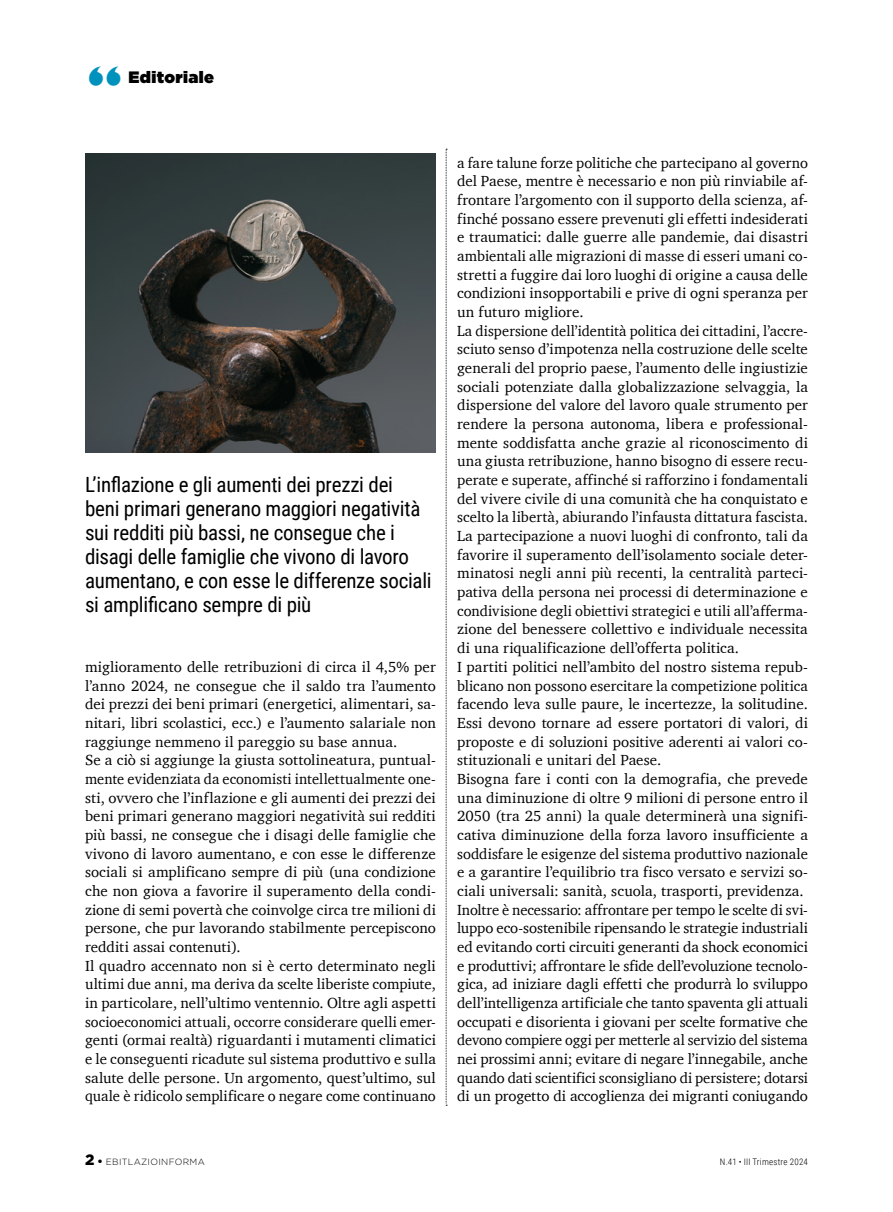
<style>
.page{position:relative;width:893px;height:1212px;background:#fff}
.page>*{position:absolute;margin:0;border:0;box-sizing:border-box;transform-origin:0 0}
.rubrica{font:800 42px "Gill Sans";color:#0092bd}
.frase{font:21px/24px "Roboto Condensed";letter-spacing:-.015em;color:#000}
.rubrica-2{font:900 16.5px "Gotham";letter-spacing:.02em;color:#000}
.testo{font:15px/18.6px "Charter";letter-spacing:.005em;color:#000;text-align:justify}
.t1{font:300 9px "Roboto Condensed";letter-spacing:.025em;color:#000}
.t2{font:300 9px "Gotham";letter-spacing:.035em;color:#000}
.s1{font-weight:900;font-size:15px}
.s2{font-weight:900;font-size:10.5px}
</style>
<div class="page">
<svg style="left:446px;top:149px;width:1px;height:957px"></svg>
<img style="left:85px;top:153px;width:351px;height:300px">
<p class="rubrica" style="left:88px;top:50px;width:36px">“</p>
<p class="rubrica-2" style="left:129px;top:65px;width:87px">Editoriale</p>
<p class="frase" style="left:85px;top:472px;width:348px">L’inflazione e gli aumenti dei prezzi dei beni primari generano maggiori negatività sui redditi più bassi, ne consegue che i disagi delle famiglie che vivono di lavoro aumentano, e con esse le differenze sociali si amplificano sempre di più</p>
<p class="testo" style="left:85px;top:657px;width:352px">miglioramento delle retribuzioni di circa il 4,5% per l’anno 2024, ne consegue che il saldo tra l’aumento dei prezzi dei beni primari (energetici, alimentari, sa&shy;nitari, libri scolastici, ecc.) e l’aumento salariale non raggiunge nemmeno il pareggio su base annua.</p>
<p class="testo" style="left:85px;top:750px;width:352px">Se a ciò si aggiunge la giusta sottolineatura, puntual&shy;mente evidenziata da economisti intellettualmente one&shy;sti, ovvero che l’inflazione e gli aumenti dei prezzi dei beni primari generano maggiori negatività sui redditi più bassi, ne consegue che i disagi delle famiglie che vivono di lavoro aumentano, e con esse le differenze sociali si amplificano sempre di più (una condizione che non giova a favorire il superamento della condi&shy;zione di semi povertà che coinvolge circa tre milioni di persone, che pur lavorando stabilmente percepiscono redditi assai contenuti).</p>
<p class="testo" style="left:85px;top:956px;width:352px">Il quadro accennato non si è certo determinato negli ultimi due anni, ma deriva da scelte liberiste compiute, in particolare, nell’ultimo ventennio. Oltre agli aspetti socioeconomici attuali, occorre considerare quelli emer&shy;genti (ormai realtà) riguardanti i mutamenti climatici e le conseguenti ricadute sul sistema produttivo e sulla salute delle persone. Un argomento, quest’ultimo, sul quale è ridicolo semplificare o negare come continuano</p>
<p class="testo" style="left:457px;top:153px;width:352px">a fare talune forze politiche che partecipano al governo del Paese, mentre è necessario e non più rinviabile af&shy;frontare l’argomento con il supporto della scienza, af&shy;finché possano essere prevenuti gli effetti indesiderati e traumatici: dalle guerre alle pandemie, dai disastri ambientali alle migrazioni di masse di esseri umani co&shy;stretti a fuggire dai loro luoghi di origine a causa delle condizioni insopportabili e prive di ogni speranza per un futuro migliore.</p>
<p class="testo" style="left:457px;top:321px;width:352px">La dispersione dell’identità politica dei cittadini, l’accre&shy;sciuto senso d’impotenza nella costruzione delle scelte generali del proprio paese, l’aumento delle ingiustizie sociali potenziate dalla globalizzazione selvaggia, la dispersione del valore del lavoro quale strumento per rendere la persona autonoma, libera e professional&shy;mente soddisfatta anche grazie al riconoscimento di una giusta retribuzione, hanno bisogno di essere recu&shy;perate e superate, affinché si rafforzino i fondamentali del vivere civile di una comunità che ha conquistato e scelto la libertà, abiurando l’infausta dittatura fascista.</p>
<p class="testo" style="left:457px;top:526px;width:352px">La partecipazione a nuovi luoghi di confronto, tali da favorire il superamento dell’isolamento sociale deter&shy;minatosi negli anni più recenti, la centralità parteci&shy;pativa della persona nei processi di determinazione e condivisione degli obiettivi strategici e utili all’afferma&shy;zione del benessere collettivo e individuale necessita di una riqualificazione dell’offerta politica.</p>
<p class="testo" style="left:457px;top:657px;width:352px">I partiti politici nell’ambito del nostro sistema repub&shy;blicano non possono esercitare la competizione politica facendo leva sulle paure, le incertezze, la solitudine.<br>Essi devono tornare ad essere portatori di valori, di proposte e di soluzioni positive aderenti ai valori co&shy;stituzionali e unitari del Paese.</p>
<p class="testo" style="left:457px;top:769px;width:352px">Bisogna fare i conti con la demografia, che prevede una diminuzione di oltre 9 milioni di persone entro il 2050 (tra 25 anni) la quale determinerà una signifi&shy;cativa diminuzione della forza lavoro insufficiente a soddisfare le esigenze del sistema produttivo nazionale e a garantire l’equilibrio tra fisco versato e servizi so&shy;ciali universali: sanità, scuola, trasporti, previdenza.</p>
<p class="testo" style="left:457px;top:900px;width:352px">Inoltre è necessario: affrontare per tempo le scelte di svi&shy;luppo eco-sostenibile ripensando le strategie industriali ed evitando corti circuiti generanti da shock economici e produttivi; affrontare le sfide dell’evoluzione tecnolo&shy;gica, ad iniziare dagli effetti che produrrà lo sviluppo dell’intelligenza artificiale che tanto spaventa gli attuali occupati e disorienta i giovani per scelte formative che devono compiere oggi per metterle al servizio del sistema nei prossimi anni; evitare di negare l’innegabile, anche quando dati scientifici sconsigliano di persistere; dotarsi di un progetto di accoglienza dei migranti coniugando</p>
<p class="t2" style="left:85px;top:1156px;width:121px"><span class="s1">2</span> <span class="s2">•</span> EBITLAZIOINFORMA</p>
<p class="t1" style="left:720px;top:1155px;width:90px">N.41 • III Trimestre 2024</p>
</div>
